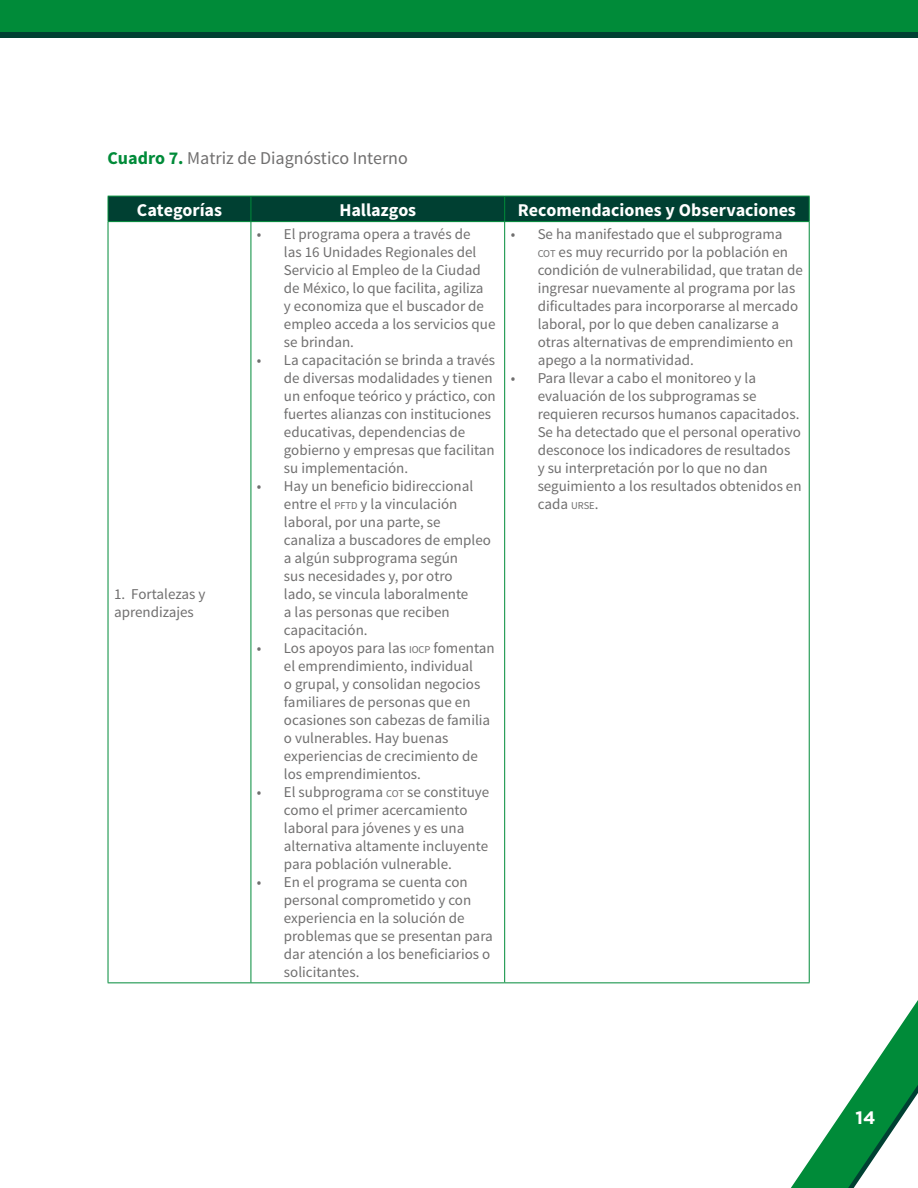
<style>
.page{position:relative;width:918px;height:1188px;background:#fff}
.page>*{position:absolute;margin:0;border:0;box-sizing:border-box;transform-origin:0 0}
.t1{font:700 18px "Source Sans Pro";color:#fff}
.t2{font:18px "Source Sans Pro";color:#706f6f}
.t3{font:700 18px "Gotham";color:#fff}
.t4{font:15px/18px "Source Sans Pro";color:#706f6f}
.s1{font-weight:700;color:#008b39}
.s2{font-size:10.5px}
.s3{font-style:inherit}
</style>
<div class="page">
<svg style="left:791px;top:1000px;width:127px;height:188px"></svg>
<div style="left:0;top:0;width:918px;height:35px;background:#008b39"></div>
<div style="left:0;top:32px;width:918px;height:5px;background:#004032"></div>
<hr style="left:108px;top:222px;width:1px;height:760px;background:#008b39">
<hr style="left:108px;top:982px;width:143px;height:1px;background:#008b39">
<hr style="left:251px;top:222px;width:1px;height:760px;background:#008b39">
<hr style="left:504px;top:222px;width:1px;height:760px;background:#008b39">
<hr style="left:809px;top:222px;width:1px;height:760px;background:#008b39">
<hr style="left:251px;top:982px;width:254px;height:1px;background:#008b39">
<hr style="left:505px;top:982px;width:305px;height:1px;background:#008b39">
<div style="left:108px;top:196px;width:702px;height:25px;background:#004032"></div>
<hr style="left:108px;top:221px;width:143px;height:1px;background:#008b39">
<hr style="left:251px;top:221px;width:254px;height:1px;background:#008b39">
<hr style="left:505px;top:221px;width:305px;height:1px;background:#008b39">
<p class="t2" style="left:108px;top:147px;width:302px"><span class="s1">Cuadro 7.</span> Matriz de Diagnóstico Interno</p>
<p class="t1" style="left:137px;top:198px;width:87px">Categorías</p>
<p class="t1" style="left:339px;top:198px;width:78px">Hallazgos</p>
<p class="t1" style="left:518px;top:198px;width:280px">Recomendaciones y Observaciones</p>
<p class="t4" style="left:114px;top:585px;width:93px">1. Fortalezas y aprendizajes</p>
<p class="t4" style="left:284px;top:225px;width:213px;text-indent:-27px">• El programa opera a través de<br>las 16 Unidades Regionales del<br>Servicio al Empleo de la Ciudad de México, lo que facilita, agiliza<br>y economiza que el buscador de empleo acceda a los servicios que se brindan.</p>
<p class="t4" style="left:284px;top:351px;width:213px;text-indent:-27px">• La capacitación se brinda a través de diversas modalidades y tienen un enfoque teórico y práctico, con fuertes alianzas con instituciones educativas, dependencias de gobierno y empresas que facilitan su implementación.</p>
<p class="t4" style="left:284px;top:477px;width:209px;text-indent:-27px">• Hay un beneficio bidireccional entre el <span class="s2">PFTD</span> y la vinculación laboral, por una parte, se canaliza a buscadores de empleo a algún subprograma según<br>sus necesidades y, por otro<br>lado, se vincula laboralmente<br>a las personas que reciben capacitación.</p>
<p class="t4" style="left:284px;top:639px;width:212px;text-indent:-27px">• Los apoyos para las <span class="s2">IOCP</span> fomentan el emprendimiento, individual<br>o grupal, y consolidan negocios familiares de personas que en ocasiones son cabezas de familia o vulnerables. Hay buenas experiencias de crecimiento de los emprendimientos.</p>
<p class="t4" style="left:284px;top:783px;width:207px;text-indent:-27px">• El subprograma <span class="s2">COT</span> se constituye como el primer acercamiento laboral para jóvenes y es una alternativa altamente incluyente para población vulnerable.</p>
<p class="t4" style="left:284px;top:873px;width:210px;text-indent:-27px">• En el programa se cuenta con personal comprometido y con experiencia en la solución de problemas que se presentan para dar atención a los beneficiarios o solicitantes.</p>
<p class="t4" style="left:538px;top:225px;width:267px;text-indent:-27px">• Se ha manifestado que el subprograma <span class="s2">COT</span> es muy recurrido por la población en condición de vulnerabilidad, que tratan de ingresar nuevamente al programa por las dificultades para incorporarse al mercado laboral, por lo que deben canalizarse a otras alternativas de emprendimiento en apego a la normatividad.</p>
<p class="t4" style="left:538px;top:369px;width:265px;text-indent:-27px">• Para llevar a cabo el monitoreo y la evaluación de los subprogramas se requieren recursos humanos capacitados.<br>Se ha detectado que el personal operativo desconoce los indicadores de resultados<br>y su interpretación por lo que no dan seguimiento a los resultados obtenidos en cada <span class="s2">URSE</span><span class="s3">.</span></p>
<p class="t3" style="left:856px;top:1107px;width:21px">14</p>
</div>
